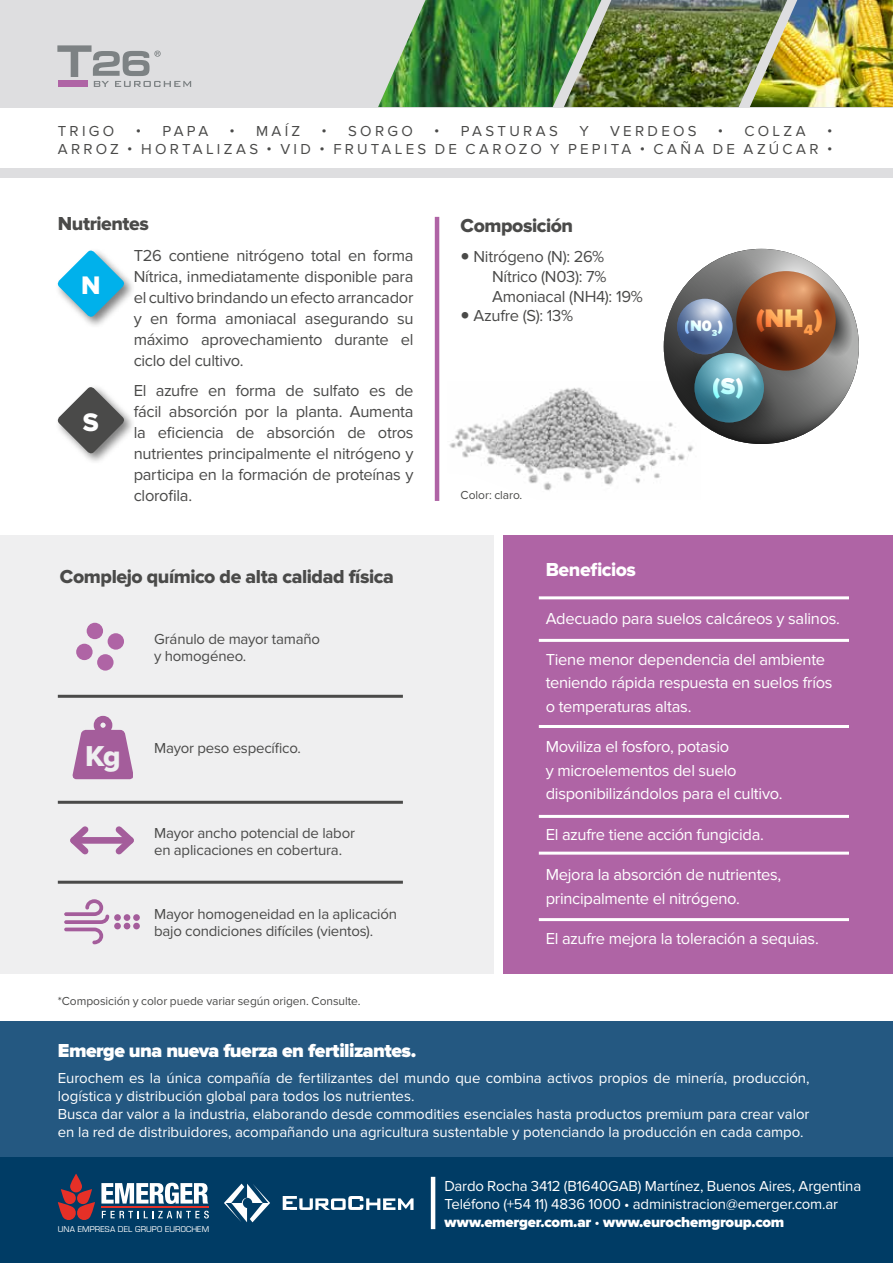
<style>
.page{position:relative;width:893px;height:1263px;background:#fff}
.page>*{position:absolute;margin:0;border:0;box-sizing:border-box;transform-origin:0 0}
.t1{font:29.85px "Proxima Nova Extrabld";color:#fff}
.t2{font:26.25px "Proxima Nova Extrabld";color:#fff}
.t3{font:900 23.85px "Proxima Nova";color:#fff}
.t4{font:19.5px "Proxima Nova Extrabld";letter-spacing:-.02em;color:#4a4a49}
.t5{font:900 19.5px "Proxima Nova";letter-spacing:-.025em;color:#fff}
.t6{font:19.5px "Proxima Nova Extrabld";letter-spacing:-.02em;color:#fff}
.t7{font:16.5px/21px "Proxima Nova";letter-spacing:-.015em;color:#4a4a49;text-align:justify}
.t8{font:16.5px/23.5px "Proxima Nova";letter-spacing:-.015em;color:#fff}
.t9{font:900 15.75px "Proxima Nova";color:#fff}
.t10{font:15px/18px "Proxima Nova";letter-spacing:-.005em;color:#fff}
.t11{font:15px/16.5px "Proxima Nova";letter-spacing:-.01em;color:#4a4a49}
.t12{font:15px "Proxima Nova";letter-spacing:.215em;color:#4a4a49}
.t13{font:15px "Proxima Nova";letter-spacing:.225em;color:#4a4a49}
.t14{font:12px "Proxima Nova";letter-spacing:-.005em;color:#4a4a49}
.t15{font:7.65px "Eurostile LT Std";letter-spacing:.02em;color:#fff}
.s1{font-family:"Brown Std"}
.s2{font-weight:900}
</style>
<div class="page">
<div style="left:503px;top:536px;width:390px;height:438px;background:#af64a5"></div>
<div style="left:0;top:0;width:893px;height:107px;background:#dedee0"></div>
<img style="left:378px;top:0;width:186px;height:107px">
<img style="left:564px;top:0;width:186px;height:107px">
<img style="left:750px;top:0;width:143px;height:107px">
<hr style="left:539px;top:596px;width:310px;height:3px;background:#fff">
<hr style="left:539px;top:639px;width:310px;height:3px;background:#fff">
<hr style="left:539px;top:725px;width:310px;height:3px;background:#fff">
<hr style="left:539px;top:815px;width:310px;height:3px;background:#fff">
<hr style="left:539px;top:852px;width:310px;height:3px;background:#fff">
<hr style="left:539px;top:918px;width:310px;height:3px;background:#fff">
<hr style="left:435px;top:217px;width:4px;height:284px;background:#af64a5">
<img style="left:449px;top:387px;width:245px;height:104px">
<svg style="left:664px;top:249px;width:195px;height:195px;background:#8c8d8c"></svg>
<svg style="left:666px;top:271px;width:186px;height:164px;background:#807874"></svg>
<svg style="left:57px;top:45px;width:134px;height:42px"></svg>
<div style="left:54px;top:247px;width:82px;height:81px;background:#000;opacity:.5"></div>
<svg style="left:56px;top:249px;width:70px;height:69px"></svg>
<div style="left:54px;top:383px;width:82px;height:82px;background:#000;opacity:.5"></div>
<svg style="left:56px;top:385px;width:70px;height:70px"></svg>
<div style="left:0;top:536px;width:493px;height:438px;background:#efeff0"></div>
<div style="left:0;top:168px;width:893px;height:10px;background:#dedee0"></div>
<svg style="left:72px;top:715px;width:61px;height:65px"></svg>
<div style="left:94px;top:716px;width:18px;height:18px;border:7px solid #af64a5;border-radius:50%"></div>
<div style="left:0;top:1157px;width:893px;height:106px;background:#003c65"></div>
<svg style="left:101px;top:1183px;width:107px;height:21px"></svg>
<svg style="left:102px;top:1211px;width:107px;height:7px"></svg>
<svg style="left:70px;top:1173px;width:12px;height:19px"></svg>
<svg style="left:58px;top:1189px;width:37px;height:31px"></svg>
<hr style="left:102px;top:1206px;width:107px;height:1px;background:#e63027">
<hr style="left:431px;top:1177px;width:4px;height:52px;background:#fff">
<svg style="left:224px;top:1183px;width:46px;height:39px"></svg>
<svg style="left:283px;top:1196px;width:131px;height:14px"></svg>
<hr style="left:58px;top:695px;width:345px;height:3px;background:#4a4a49">
<hr style="left:58px;top:801px;width:345px;height:3px;background:#4a4a49">
<hr style="left:58px;top:881px;width:345px;height:3px;background:#4a4a49">
<div style="left:76px;top:644px;width:17px;height:16px;background:#af64a5;border-radius:50%"></div>
<div style="left:87px;top:623px;width:16px;height:16px;background:#af64a5;border-radius:50%"></div>
<div style="left:108px;top:633px;width:16px;height:17px;background:#af64a5;border-radius:50%"></div>
<div style="left:97px;top:654px;width:17px;height:17px;background:#af64a5;border-radius:50%"></div>
<div style="left:114px;top:914px;width:7px;height:7px;background:#a45d9b;border-radius:50%"></div>
<div style="left:114px;top:923px;width:7px;height:6px;background:#a45d9b;border-radius:50%"></div>
<div style="left:124px;top:914px;width:6px;height:7px;background:#a45d9b;border-radius:50%"></div>
<svg style="left:124px;top:923px;width:6px;height:6px"></svg>
<div style="left:133px;top:914px;width:7px;height:7px;background:#a45d9b;border-radius:50%"></div>
<div style="left:133px;top:923px;width:7px;height:6px;background:#a45d9b;border-radius:50%"></div>
<svg style="left:64px;top:899px;width:45px;height:45px"></svg>
<div style="left:74px;top:837px;width:57px;height:7px;background:#a45d9b"></div>
<svg style="left:70px;top:826px;width:24px;height:29px"></svg>
<svg style="left:110px;top:826px;width:24px;height:29px"></svg>
<div style="left:0;top:1022px;width:893px;height:135px;background:#245881"></div>
<p class="t11" style="left:58px;top:123px;width:58px">Trigo</p>
<p class="t11" style="left:136px;top:123px;width:72px">• pa pa</p>
<p class="t11" style="left:229px;top:123px;width:72px">• ma íz</p>
<p class="t11" style="left:322px;top:123px;width:93px">• sorgo</p>
<p class="t11" style="left:434px;top:123px;width:125px">• pa st ura s</p>
<p class="t11" style="left:579px;top:123px;width:11px">y</p>
<p class="t11" style="left:610px;top:123px;width:88px">ve rde os</p>
<p class="t11" style="left:718px;top:123px;width:87px">• colza</p>
<p class="t11" style="left:827px;top:123px;width:7px">•</p>
<p class="t12" style="left:58px;top:141px;width:564px">a rroz • horta liza s • vid • fruta le s de ca rozo y pe pita</p>
<p class="t13" style="left:640px;top:141px;width:194px">• ca ña de a zúca r •</p>
<h3 class="t4" style="left:58px;top:212px;width:93px">Nutrientes</h3>
<h2 class="t2" style="left:81px;top:270px;width:21px">N</h2>
<h2 class="t2" style="left:83px;top:407px;width:17px">S</h2>
<p class="t7" style="left:134px;top:246px;width:281px">T26 contiene nitrógeno total en forma Nítrica, inmediatamente disponible para el cultivo brindando un efecto arrancador y en forma amoniacal asegurando su máximo aprovechamiento durante el ciclo del cultivo.</p>
<p class="t7" style="left:134px;top:380px;width:281px">El azufre en forma de sulfato es de fácil absorción por la planta. Aumenta la eficiencia de absorción de otros nutrientes principalmente el nitrógeno y participa en la formación de proteínas y clorofila.</p>
<h3 class="t4" style="left:60px;top:565px;width:335px">Complejo químico de alta calidad física</h3>
<h1 class="t1" style="left:85px;top:739px;width:37px">Kg</h1>
<p class="t11" style="left:154px;top:631px;width:167px">Gránulo de mayor tamaño y homogéneo.</p>
<p class="t11" style="left:154px;top:740px;width:148px">Mayor peso específico.</p>
<p class="t11" style="left:154px;top:825px;width:202px">Mayor ancho potencial de labor en aplicaciones en cobertura.</p>
<p class="t11" style="left:154px;top:906px;width:244px">Mayor homogeneidad en la aplicación bajo condiciones difíciles (vientos).</p>
<p class="t14" style="left:58px;top:994px;width:304px">*Composición y color puede variar según origen. Consulte.</p>
<h3 class="t4" style="left:461px;top:214px;width:114px">Composición</h3>
<p class="t7" style="left:492px;top:247px;width:152px;line-height:19.8px;text-align:left;text-indent:-31px"><span class="s1">•</span> Nitrógeno (N): 26%<br>Nítrico (N03): 7%<br>Amoniacal (NH4): 19%</p>
<p class="t7" style="left:461px;top:306px;width:114px"><span class="s1">•</span> Azufre (S): 13%</p>
<p class="t9" style="left:685px;top:316px;width:140px">(N0<sub>3</sub>) <sup>(NH</sup><sub>4</sub><sup>)</sup></p>
<h3 class="t3" style="left:713px;top:372px;width:33px">(S)</h3>
<p class="t14" style="left:461px;top:488px;width:63px">Color: claro.</p>
<h3 class="t6" style="left:546px;top:558px;width:92px">Beneficios</h3>
<p class="t8" style="left:546px;top:607px;width:296px">Adecuado para suelos calcáreos y salinos.</p>
<p class="t8" style="left:546px;top:648px;width:288px">Tiene menor dependencia del ambiente teniendo rápida respuesta en suelos fríos o temperaturas altas.</p>
<p class="t8" style="left:546px;top:735px;width:238px">Moviliza el fosforo, potasio<br>y microelementos del suelo disponibilizándolos para el cultivo.</p>
<p class="t8" style="left:546px;top:823px;width:220px">El azufre tiene acción fungicida.</p>
<p class="t8" style="left:546px;top:863px;width:237px">Mejora la absorción de nutrientes, principalmente el nitrógeno.</p>
<p class="t8" style="left:546px;top:927px;width:275px">El azufre mejora la toleración a sequias.</p>
<h3 class="t5" style="left:58px;top:1039px;width:360px">Emerge una nueva fuerza en fertilizantes.</h3>
<p class="t10" style="left:58px;top:1069px;width:753px">Eurochem es la única compañía de fertilizantes del mundo que combina activos propios de minería, producción, logística y distribución global para todos los nutrientes.<br>Busca dar valor a la industria, elaborando desde commodities esenciales hasta productos premium para crear valor en la red de distribuidores, acompañando una agricultura sustentable y potenciando la producción en cada campo.</p>
<p class="t15" style="left:58px;top:1225px;width:153px">UNA EMPRESA DEL GRUPO EUROCHEM</p>
<p class="t10" style="left:444px;top:1177px;width:418px">Dardo Rocha 3412 (B1640GAB) Martínez, Buenos Aires, Argentina<br>Teléfono (+54 11) 4836 1000 • administracion@emerger.com.ar <span class="s2">www.emerger.com.ar</span> • <span class="s2">www.eurochemgroup.com</span></p>
</div>
